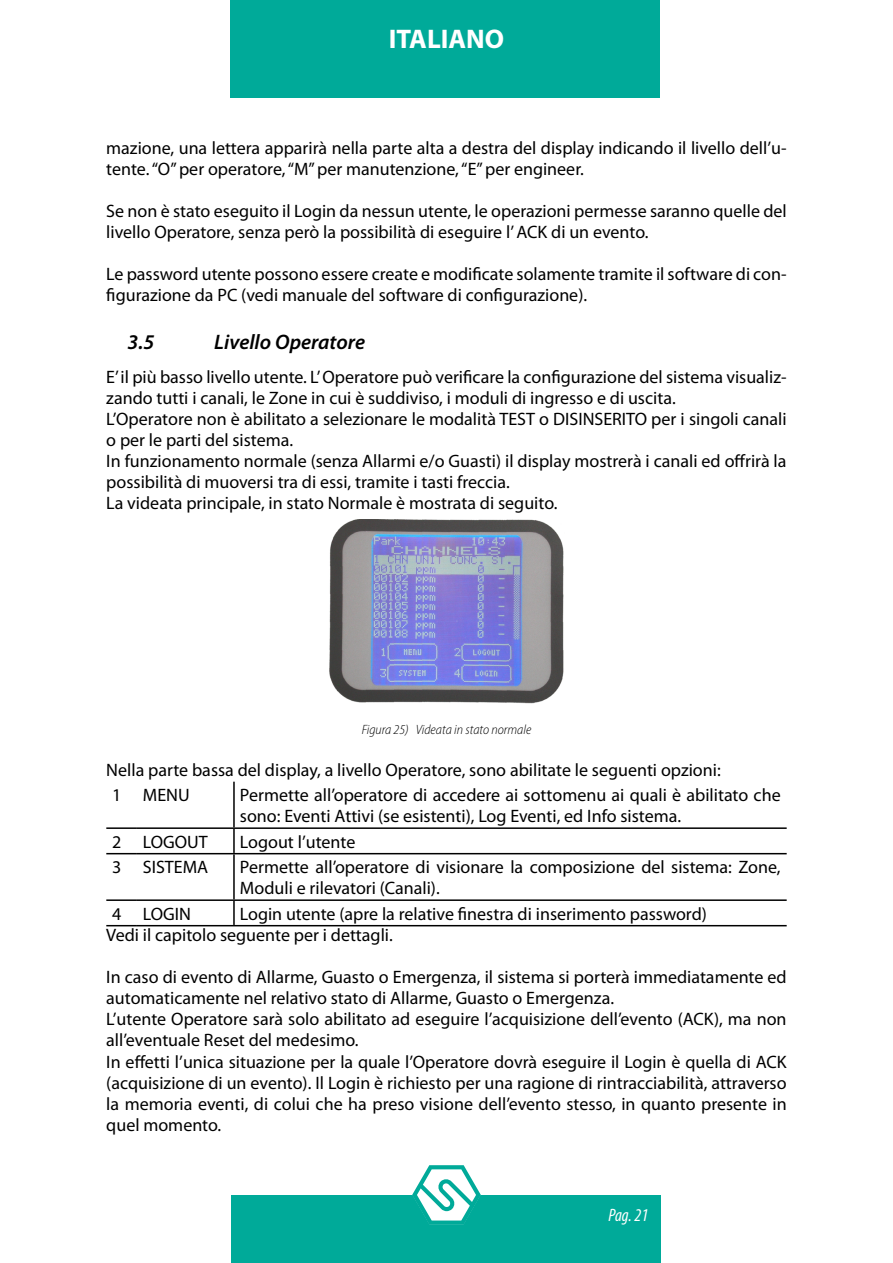
<style>
.page{position:relative;width:893px;height:1263px;background:#fff}
.page>*{position:absolute;margin:0;border:0;box-sizing:border-box;transform-origin:0 0}
.t1{font:700 27px "Myriad Pro";color:#fff}
.t2{font:italic 600 21px "Myriad Pro";color:#000}
.t3{font:18px/21px "Myriad Pro";color:#000}
.t4{font:italic condensed 18px "Myriad Pro";color:#fff}
.t5{font:italic 300 semi-condensed 13.5px "Myriad Pro";color:#000}
</style>
<div class="page">
<div style="left:232px;top:1195px;width:429px;height:68px;background:#0a9"></div>
<div style="left:230px;top:0;width:430px;height:98px;background:#0a9"></div>
<svg style="left:412px;top:1165px;width:69px;height:60px"></svg>
<hr style="left:233px;top:782px;width:2px;height:45px;background:#000">
<hr style="left:106px;top:827px;width:31px;height:2px;background:#000">
<hr style="left:137px;top:827px;width:97px;height:2px;background:#000">
<hr style="left:234px;top:827px;width:553px;height:2px;background:#000">
<hr style="left:233px;top:829px;width:2px;height:24px;background:#000">
<hr style="left:106px;top:853px;width:31px;height:1px;background:#000">
<hr style="left:137px;top:853px;width:97px;height:1px;background:#000">
<hr style="left:234px;top:853px;width:553px;height:1px;background:#000">
<hr style="left:233px;top:854px;width:2px;height:45px;background:#000">
<hr style="left:106px;top:899px;width:31px;height:2px;background:#000">
<hr style="left:137px;top:899px;width:97px;height:2px;background:#000">
<hr style="left:234px;top:899px;width:553px;height:2px;background:#000">
<hr style="left:233px;top:901px;width:2px;height:24px;background:#000">
<hr style="left:106px;top:925px;width:31px;height:1px;background:#000">
<hr style="left:137px;top:925px;width:97px;height:1px;background:#000">
<hr style="left:234px;top:925px;width:553px;height:1px;background:#000">
<img style="left:329px;top:519px;width:235px;height:185px">
<h1 class="t1" style="left:389px;top:22px;width:117px">ITALIANO</h1>
<p class="t3" style="left:106px;top:137px;width:682px">mazione, una lettera apparirà nella parte alta a destra del display indicando il livello dell’u&shy;tente. “O” per operatore, “M” per manutenzione, “E” per engineer.</p>
<p class="t3" style="left:106px;top:200px;width:682px">Se non è stato eseguito il Login da nessun utente, le operazioni permesse saranno quelle del livello Operatore, senza però la possibilità di eseguire l’ ACK di un evento.</p>
<p class="t3" style="left:106px;top:263px;width:682px">Le password utente possono essere create e modificate solamente tramite il software di con&shy;figurazione da PC (vedi manuale del software di configurazione).</p>
<p class="t2" style="left:128px;top:328px;width:28px">3.5</p>
<p class="t2" style="left:214px;top:328px;width:152px">Livello Operatore</p>
<p class="t3" style="left:106px;top:366px;width:682px">E’ il più basso livello utente. L’ Operatore può verificare la configurazione del sistema visualiz&shy;zando tutti i canali, le Zone in cui è suddiviso, i moduli di ingresso e di uscita.<br>L’Operatore non è abilitato a selezionare le modalità TEST o DISINSERITO per i singoli canali o per le parti del sistema.<br>In funzionamento normale (senza Allarmi e/o Guasti) il display mostrerà i canali ed offrirà la possibilità di muoversi tra di essi, tramite i tasti freccia.<br>La videata principale, in stato Normale è mostrata di seguito.</p>
<p class="t5" style="left:362px;top:721px;width:171px">Figura 25) Videata in stato normale</p>
<p class="t3" style="left:112px;top:757px;width:610px;line-height:25.5px;text-indent:-6px">Nella parte bassa del display, a livello Operatore, sono abilitate le seguenti opzioni:<br>1 MENU</p>
<p class="t3" style="left:240px;top:784px;width:542px">Permette all’operatore di accedere ai sottomenu ai quali è abilitato che sono: Eventi Attivi (se esistenti), Log Eventi, ed Info sistema.</p>
<p class="t3" style="left:112px;top:831px;width:97px">2 LOGOUT</p>
<p class="t3" style="left:240px;top:831px;width:117px">Logout l’utente</p>
<p class="t3" style="left:112px;top:856px;width:97px">3 SISTEMA</p>
<p class="t3" style="left:240px;top:856px;width:542px">Permette all’operatore di visionare la composizione del sistema: Zone,<br>Moduli e rilevatori (Canali).</p>
<p class="t3" style="left:112px;top:903px;width:80px">4 LOGIN</p>
<p class="t3" style="left:106px;top:902px;width:602px;line-height:21.8px;text-indent:134px">Login utente (apre la relative finestra di inserimento password)<br>Vedi il capitolo seguente per i dettagli.</p>
<p class="t3" style="left:106px;top:967px;width:682px">In caso di evento di Allarme, Guasto o Emergenza, il sistema si porterà immediatamente ed automaticamente nel relativo stato di Allarme, Guasto o Emergenza.<br>L’utente Operatore sarà solo abilitato ad eseguire l’acquisizione dell’evento (ACK), ma non all’eventuale Reset del medesimo.<br>In effetti l’unica situazione per la quale l’Operatore dovrà eseguire il Login è quella di ACK (acquisizione di un evento). Il Login è richiesto per una ragione di rintracciabilità, attraverso la memoria eventi, di colui che ha preso visione dell’evento stesso, in quanto presente in quel momento.</p>
<p class="t4" style="left:608px;top:1204px;width:42px">Pag. 21</p>
</div>
